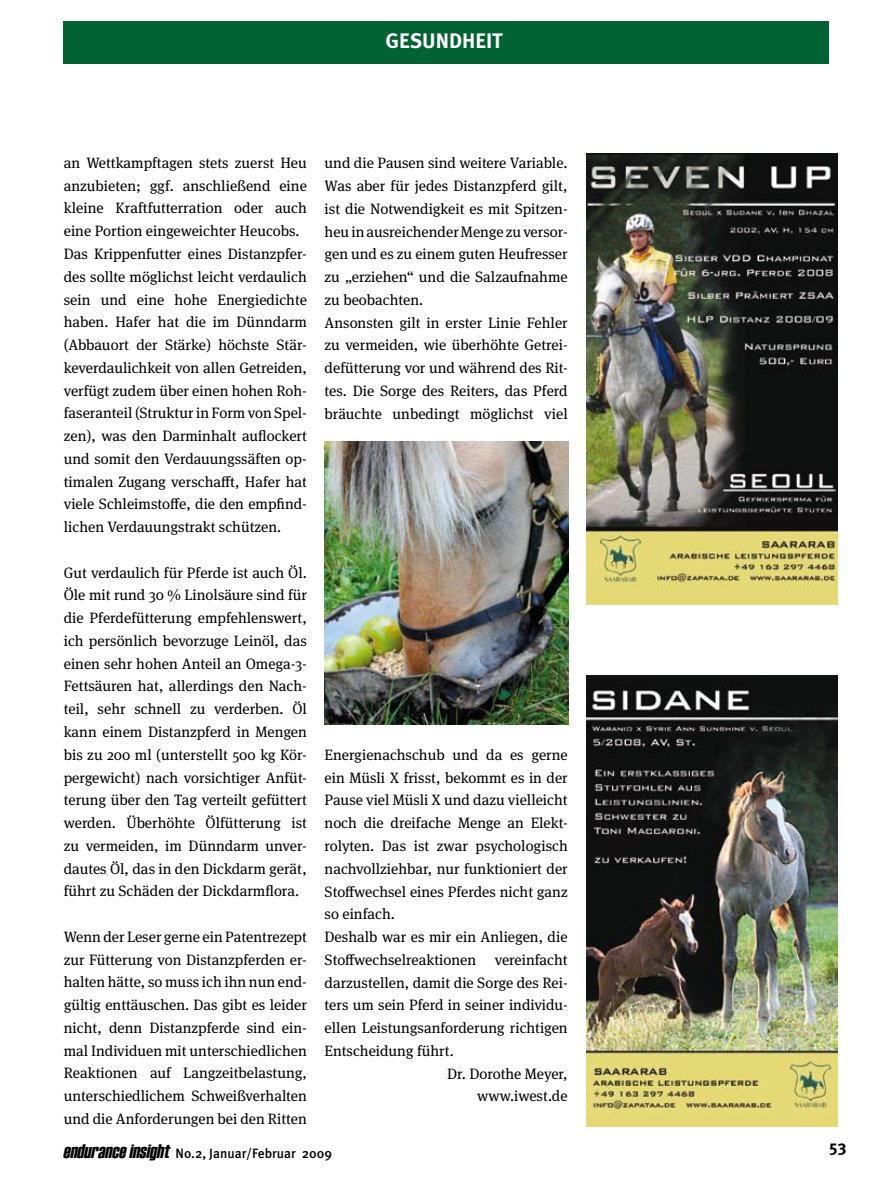
<style>
.page{position:relative;width:893px;height:1191px;background:#fff}
.page>*{position:absolute;margin:0;border:0;box-sizing:border-box;transform-origin:0 0}
.t1{font:700 21px "Meta Pro";color:#fff}
.t2{font:700 16.5px "Meta Pro";color:#000}
.t3{font:15px/22.8px "Meta Serif OT";color:#000}
.t4{font:500 13.5px "Meta";color:#000}
.s1{font-family:"Haettenschweiler";font-weight:400;font-style:italic;font-size:19.5px}
</style>
<div class="page">
<div style="left:63px;top:21px;width:765px;height:43px;background:#006331"></div>
<img style="left:325px;top:441px;width:243px;height:283px">
<img style="left:586px;top:153px;width:251px;height:451px">
<img style="left:587px;top:675px;width:251px;height:451px">
<p class="t1" style="left:386px;top:28px;width:119px">GESUNDHEIT</p>
<p class="t3" style="left:64px;top:152px;width:245px">an Wettkampftagen stets zuerst Heu anzubieten; ggf. anschließend eine kleine Kraftfutterration oder auch eine Portion eingeweichter Heucobs.<br>Das Krippenfutter eines Distanzpfer&shy;des sollte möglichst leicht verdaulich sein und eine hohe Energiedichte haben. Hafer hat die im Dünndarm (Abbauort der Stärke) höchste Stär&shy;keverdaulichkeit von allen Getreiden, verfügt zudem über einen hohen Roh&shy;faseranteil (Struktur in Form von Spel&shy;zen), was den Darminhalt auflockert und somit den Verdauungssäften op&shy;timalen Zugang verschafft, Hafer hat viele Schleimstoffe, die den empfind&shy;lichen Verdauungstrakt schützen.</p>
<p class="t3" style="left:64px;top:561px;width:245px;text-align:justify">Gut verdaulich für Pferde ist auch Öl.<br>Öle mit rund 30 % Linolsäure sind für die Pferdefütterung empfehlenswert, ich persönlich bevorzuge Leinöl, das einen sehr hohen Anteil an Omega-3- Fettsäuren hat, allerdings den Nach&shy;teil, sehr schnell zu verderben. Öl kann einem Distanzpferd in Mengen bis zu 200 ml (unterstellt 500 kg Kör&shy;pergewicht) nach vorsichtiger Anfüt&shy;terung über den Tag verteilt gefüttert werden. Überhöhte Ölfütterung ist zu vermeiden, im Dünndarm unver&shy;dautes Öl, das in den Dickdarm gerät, führt zu Schäden der Dickdarmflora.</p>
<p class="t3" style="left:64px;top:925px;width:245px;text-align:justify">Wenn der Leser gerne ein Patentrezept zur Fütterung von Distanzpferden er&shy;halten hätte, so muss ich ihn nun end&shy;gültig enttäuschen. Das gibt es leider nicht, denn Distanzpferde sind ein&shy;mal Individuen mit unterschiedlichen Reaktionen auf Langzeitbelastung, unterschiedlichem Schweißverhalten und die Anforderungen bei den Ritten</p>
<p class="t3" style="left:325px;top:152px;width:245px">und die Pausen sind weitere Variable.<br>Was aber für jedes Distanzpferd gilt, ist die Notwendigkeit es mit Spitzen&shy;heu in ausreichender Menge zu versor&shy;gen und es zu einem guten Heufresser zu „erziehen“ und die Salzaufnahme zu beobachten.<br>Ansonsten gilt in erster Linie Fehler zu vermeiden, wie überhöhte Getrei&shy;defütterung vor und während des Rit&shy;tes. Die Sorge des Reiters, das Pferd bräuchte unbedingt möglichst viel</p>
<p class="t3" style="left:325px;top:743px;width:245px">Energienachschub und da es gerne</p>
<p class="t3" style="left:325px;top:766px;width:245px">ein Müsli X frisst, bekommt es in der</p>
<p class="t3" style="left:325px;top:789px;width:245px">Pause viel Müsli X und dazu vielleicht</p>
<p class="t3" style="left:325px;top:812px;width:245px">noch die dreifache Menge an Elekt-</p>
<p class="t3" style="left:325px;top:834px;width:245px">rolyten. Das ist zwar psychologisch</p>
<p class="t3" style="left:325px;top:857px;width:245px">nachvollziehbar, nur funktioniert der</p>
<p class="t3" style="left:325px;top:880px;width:245px">Stoffwechsel eines Pferdes nicht ganz</p>
<p class="t3" style="left:325px;top:903px;width:72px">so einfach.</p>
<p class="t3" style="left:325px;top:925px;width:245px">Deshalb war es mir ein Anliegen, die</p>
<p class="t3" style="left:325px;top:948px;width:245px">Stoffwechselreaktionen vereinfacht</p>
<p class="t3" style="left:325px;top:971px;width:245px">darzustellen, damit die Sorge des Rei-</p>
<p class="t3" style="left:325px;top:994px;width:245px">ters um sein Pferd in seiner individu-</p>
<p class="t3" style="left:325px;top:1016px;width:245px">ellen Leistungsanforderung richtigen</p>
<p class="t3" style="left:325px;top:1039px;width:131px">Entscheidung führt.</p>
<p class="t3" style="left:447px;top:1062px;width:122px">Dr. Dorothe Meyer,</p>
<p class="t3" style="left:477px;top:1085px;width:92px">www.iwest.de</p>
<p class="t4" style="left:63px;top:1145px;width:271px"><span class="s1">enduranceinsight</span> No.2, Januar/Februar 2009</p>
<p class="t2" style="left:829px;top:1135px;width:19px">53</p>
</div>
